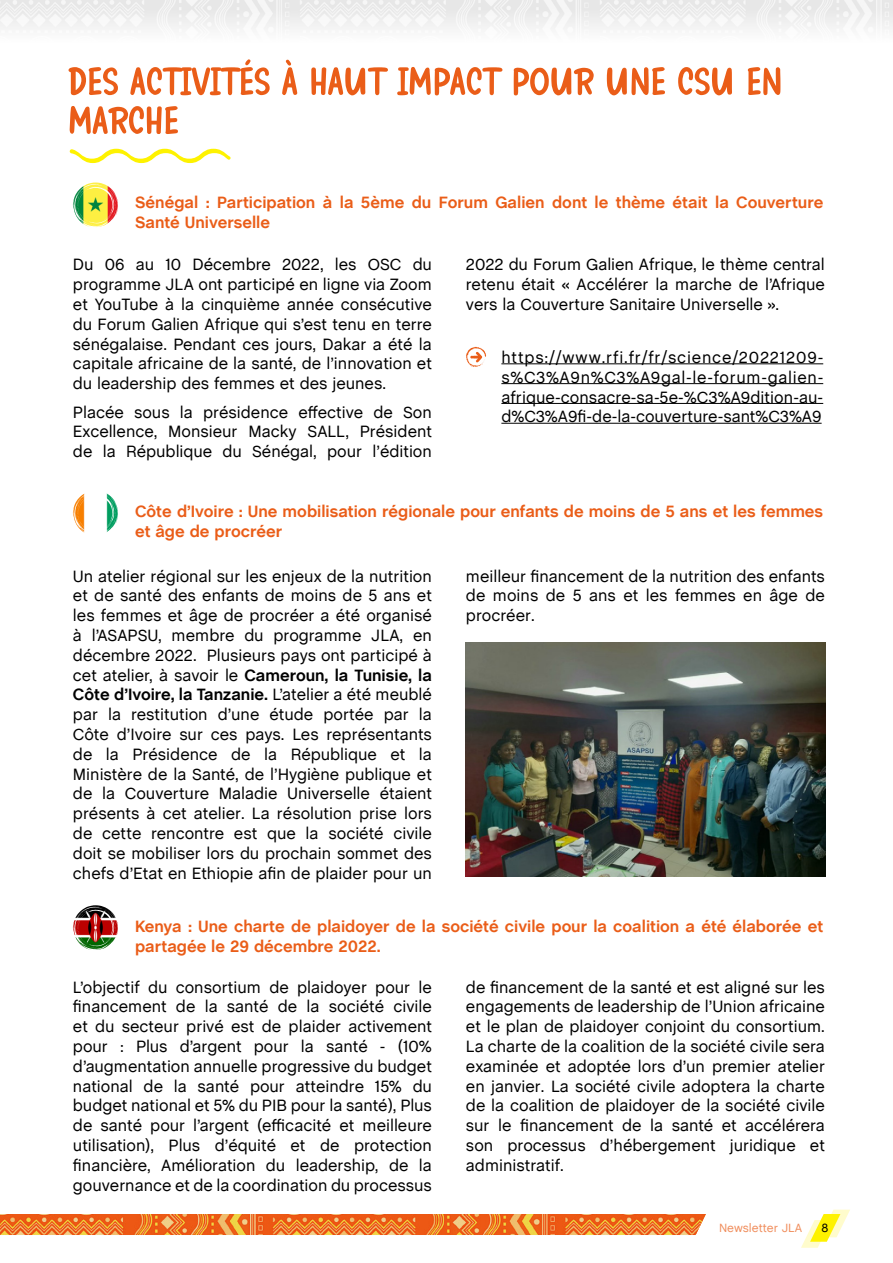
<style>
.page{position:relative;width:893px;height:1263px;background:#fff}
.page>*{position:absolute;margin:0;border:0;box-sizing:border-box;transform-origin:0 0}
.t1{font:51px/39px "Reach Story";color:#ea5d18}
.t2{font:16.5px/19.8px "Chalet";color:#000;text-align:justify}
.t3{font:700 16.5px/19.8px "Chalet";color:#ea5d18}
.t4{font:12px "Chalet";color:#f08e5d}
.t5{font:12px "Chalet";color:#000}
.s1{font-weight:700}
</style>
<div class="page">
<svg style="left:801px;top:1209px;width:49px;height:39px"></svg>
<img style="left:0;top:1214px;width:706px;height:21px">
<img style="left:0;top:0;width:893px;height:29px">
<svg style="left:70px;top:149px;width:161px;height:14px"></svg>
<img style="left:73px;top:183px;width:19px;height:44px">
<img style="left:73px;top:493px;width:12px;height:40px">
<img style="left:73px;top:906px;width:19px;height:44px">
<hr style="left:501px;top:364px;width:322px;height:1px;background:#000">
<hr style="left:501px;top:383px;width:322px;height:1px;background:#000">
<hr style="left:501px;top:403px;width:322px;height:1px;background:#000">
<hr style="left:501px;top:423px;width:321px;height:1px;background:#000">
<svg style="left:466px;top:347px;width:20px;height:20px"></svg>
<img style="left:466px;top:642px;width:359px;height:235px">
<h1 class="t1" style="left:68px;top:63px;width:716px">DES ACTIVITÉS À HAUT IMPACT POUR UNE CSU EN<br>MARCHE</h1>
<p class="t3" style="left:135px;top:193px;width:690px">Sénégal : Participation à la 5ème du Forum Galien dont le thème était la Couverture<br>Santé Universelle</p>
<p class="t2" style="left:73px;top:253px;width:360px">Du 06 au 10 Décembre 2022, les OSC du programme JLA ont participé en ligne via Zoom et YouTube à la cinquième année consécutive du Forum Galien Afrique qui s’est tenu en terre sénégalaise. Pendant ces jours, Dakar a été la capitale africaine de la santé, de l’innovation et du leadership des femmes et des jeunes.</p>
<p class="t2" style="left:73px;top:401px;width:360px">Placée sous la présidence effective de Son Excellence, Monsieur Macky SALL, Président de la République du Sénégal, pour l’édition</p>
<p class="t2" style="left:466px;top:253px;width:360px">2022 du Forum Galien Afrique, le thème central retenu était « Accélérer la marche de l’Afrique vers la Couverture Sanitaire Universelle ».</p>
<p class="t2" style="left:501px;top:346px;width:324px">https://www.rfi.fr/fr/science/20221209- s%C3%A9n%C3%A9gal-le-forum-galien&shy;afrique-consacre-sa-5e-%C3%A9dition-au&shy;d%C3%A9fi-de-la-couverture-sant%C3%A9</p>
<p class="t3" style="left:135px;top:503px;width:690px">Côte d’Ivoire : Une mobilisation régionale pour enfants de moins de 5 ans et les femmes et âge de procréer</p>
<p class="t2" style="left:73px;top:565px;width:360px">Un atelier régional sur les enjeux de la nutrition et de santé des enfants de moins de 5 ans et les femmes et âge de procréer a été organisé à l’ASAPSU, membre du programme JLA, en décembre 2022. Plusieurs pays ont participé à cet atelier, à savoir le <span class="s1">Cameroun, la Tunisie, la Côte d’Ivoire, la Tanzanie.</span> L’atelier a été meublé par la restitution d’une étude portée par la Côte d’Ivoire sur ces pays. Les représentants de la Présidence de la République et la Ministère de la Santé, de l’Hygiène publique et de la Couverture Maladie Universelle étaient présents à cet atelier. La résolution prise lors de cette rencontre est que la société civile doit se mobiliser lors du prochain sommet des chefs d’Etat en Ethiopie afin de plaider pour un</p>
<p class="t2" style="left:466px;top:565px;width:360px">meilleur financement de la nutrition des enfants de moins de 5 ans et les femmes en âge de procréer.</p>
<p class="t3" style="left:135px;top:917px;width:690px">Kenya : Une charte de plaidoyer de la société civile pour la coalition a été élaborée et partagée le 29 décembre 2022.</p>
<p class="t2" style="left:73px;top:976px;width:360px">L’objectif du consortium de plaidoyer pour le financement de la santé de la société civile et du secteur privé est de plaider activement pour : Plus d’argent pour la santé - (10% d’augmentation annuelle progressive du budget national de la santé pour atteindre 15% du budget national et 5% du PIB pour la santé), Plus de santé pour l’argent (efficacité et meilleure utilisation), Plus d’équité et de protection financière, Amélioration du leadership, de la gouvernance et de la coordination du processus</p>
<p class="t2" style="left:466px;top:976px;width:360px">de financement de la santé et est aligné sur les engagements de leadership de l’Union africaine et le plan de plaidoyer conjoint du consortium.<br>La charte de la coalition de la société civile sera examinée et adoptée lors d’un premier atelier en janvier. La société civile adoptera la charte de la coalition de plaidoyer de la société civile sur le financement de la santé et accélérera son processus d’hébergement juridique et administratif.</p>
<p class="t4" style="left:719px;top:1218px;width:85px">Newsletter JLA</p>
<p class="t5" style="left:821px;top:1218px;width:8px">8</p>
</div>
